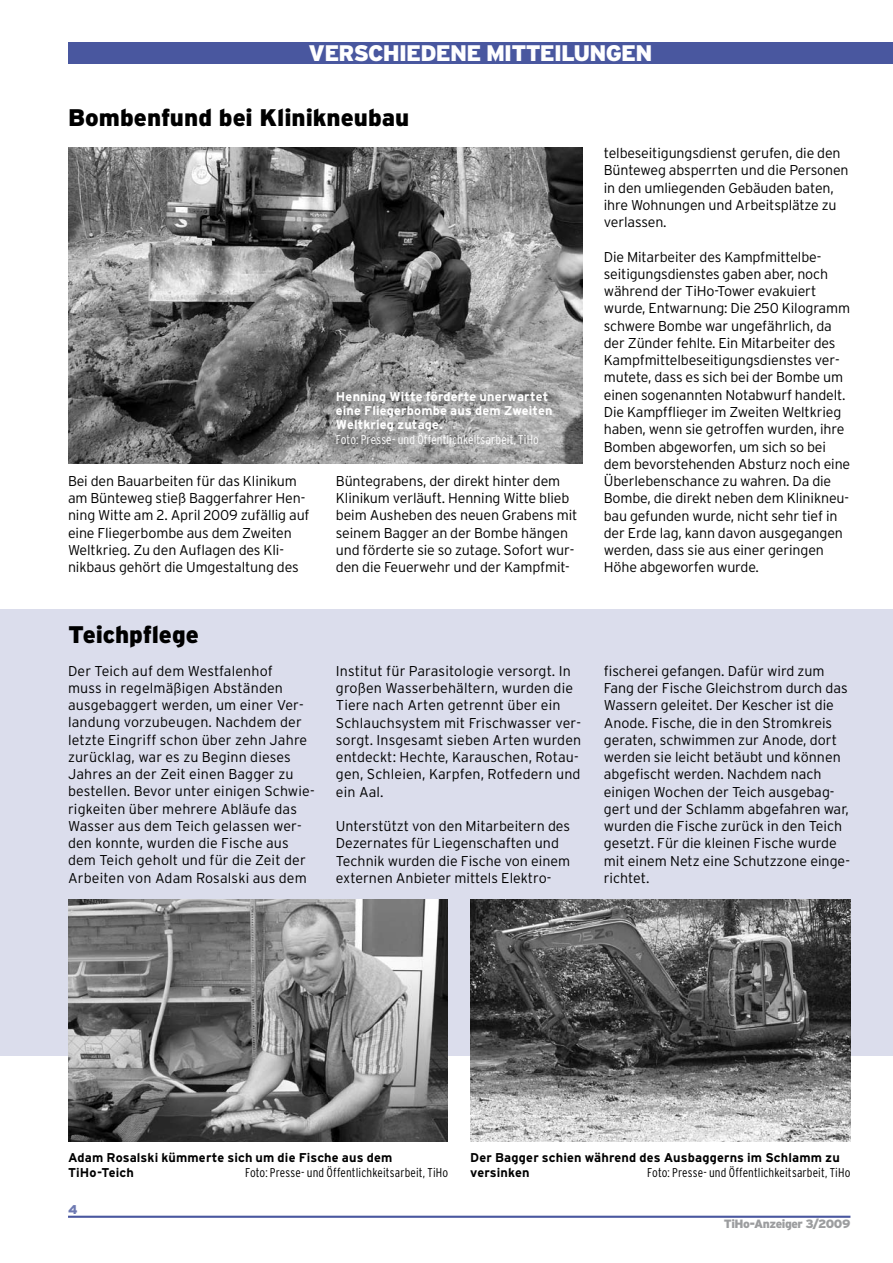
<style>
.page{position:relative;width:893px;height:1263px;background:#fff}
.page>*{position:absolute;margin:0;border:0;box-sizing:border-box;transform-origin:0 0}
.t1{font:900 24px "Interstate";color:#000}
.t2{font:900 22.5px "Interstate";letter-spacing:-.035em;color:#fff}
.t3{font:300 14.25px/17.2px "Interstate";letter-spacing:-.01em;color:#000}
.t4{font:300 14.25px/17.2px "Interstate";letter-spacing:.01em;color:#000}
.t5{font:700 12.75px/14.4px "Interstate";letter-spacing:.01em;color:#000}
.t6{font:300 condensed 12.75px "Interstate";letter-spacing:.01em;color:#000}
.t7{font:700 12.75px/14.4px "Interstate";letter-spacing:.01em;color:#fff}
.t8{font:300 condensed 12.75px "Interstate";letter-spacing:.01em;color:#fff}
.t9{font:900 12.75px "Interstate";color:#6d79b2}
.t10{font:900 12px "Interstate";letter-spacing:-.035em;color:#9c9d9f}
</style>
<div class="page">
<div style="left:0;top:609px;width:893px;height:446px;background:#dbddec"></div>
<hr style="left:68px;top:1216px;width:782px;height:2px;background:#49579f">
<img style="left:68px;top:147px;width:515px;height:316px">
<img style="left:68px;top:900px;width:380px;height:241px">
<img style="left:471px;top:900px;width:379px;height:241px">
<div style="left:68px;top:43px;width:825px;height:21px;background:#49579f"></div>
<h2 class="t2" style="left:309px;top:40px;width:345px">VERSCHIEDENE MITTEILUNGEN</h2>
<h1 class="t1" style="left:68px;top:103px;width:343px">Bombenfund bei Klinikneubau</h1>
<p class="t7" style="left:336px;top:389px;width:218px">Henning Witte förderte unerwartet eine Fliegerbombe aus dem Zweiten<br>Weltkrieg zutage.</p>
<p class="t8" style="left:336px;top:432px;width:205px">Foto: Presse- und Öffentlichkeitsarbeit, TiHo</p>
<p class="t3" style="left:68px;top:472px;width:243px">Bei den Bauarbeiten für das Klinikum am Bünteweg stieß Baggerfahrer Hen&shy;ning Witte am 2. April 2009 zufällig auf eine Fliegerbombe aus dem Zweiten Weltkrieg. Zu den Auflagen des Kli&shy;nikbaus gehört die Umgestaltung des</p>
<p class="t3" style="left:336px;top:472px;width:243px">Büntegrabens, der direkt hinter dem Klinikum verläuft. Henning Witte blieb beim Ausheben des neuen Grabens mit seinem Bagger an der Bombe hängen und förderte sie so zutage. Sofort wur&shy;den die Feuerwehr und der Kampfmit-</p>
<h1 class="t1" style="left:68px;top:621px;width:132px">Teichpflege</h1>
<p class="t4" style="left:68px;top:662px;width:248px">Der Teich auf dem Westfalenhof<br>muss in regelmäßigen Abständen ausgebaggert werden, um einer Ver&shy;landung vorzubeugen. Nachdem der letzte Eingriff schon über zehn Jahre zurücklag, war es zu Beginn dieses Jahres an der Zeit einen Bagger zu bestellen. Bevor unter einigen Schwie&shy;rigkeiten über mehrere Abläufe das Wasser aus dem Teich gelassen wer&shy;den konnte, wurden die Fische aus dem Teich geholt und für die Zeit der Arbeiten von Adam Rosalski aus dem</p>
<p class="t4" style="left:336px;top:662px;width:247px">Institut für Parasitologie versorgt. In großen Wasserbehältern, wurden die Tiere nach Arten getrennt über ein Schlauchsystem mit Frischwasser ver&shy;sorgt. Insgesamt sieben Arten wurden entdeckt: Hechte, Karauschen, Rotau&shy;gen, Schleien, Karpfen, Rotfedern und ein Aal.</p>
<p class="t3" style="left:336px;top:817px;width:236px">Unterstützt von den Mitarbeitern des Dezernates für Liegenschaften und Technik wurden die Fische von einem externen Anbieter mittels Elektro-</p>
<p class="t3" style="left:604px;top:144px;width:246px">telbeseitigungsdienst gerufen, die den<br>Bünteweg absperrten und die Personen in den umliegenden Gebäuden baten, ihre Wohnungen und Arbeitsplätze zu verlassen.</p>
<p class="t3" style="left:604px;top:248px;width:248px">Die Mitarbeiter des Kampfmittelbe&shy;seitigungsdienstes gaben aber, noch während der TiHo-Tower evakuiert wurde, Entwarnung: Die 250 Kilogramm schwere Bombe war ungefährlich, da der Zünder fehlte. Ein Mitarbeiter des Kampfmittelbeseitigungsdienstes ver&shy;mutete, dass es sich bei der Bombe um einen sogenannten Notabwurf handelt.<br>Die Kampfflieger im Zweiten Weltkrieg haben, wenn sie getroffen wurden, ihre Bomben abgeworfen, um sich so bei dem bevorstehenden Absturz noch eine Überlebenschance zu wahren. Da die Bombe, die direkt neben dem Klinikneu&shy;bau gefunden wurde, nicht sehr tief in der Erde lag, kann davon ausgegangen werden, dass sie aus einer geringen Höhe abgeworfen wurde.</p>
<p class="t3" style="left:604px;top:662px;width:248px">fischerei gefangen. Dafür wird zum Fang der Fische Gleichstrom durch das Wassern geleitet. Der Kescher ist die Anode. Fische, die in den Stromkreis geraten, schwimmen zur Anode, dort werden sie leicht betäubt und können abgefischt werden. Nachdem nach einigen Wochen der Teich ausgebag&shy;gert und der Schlamm abgefahren war, wurden die Fische zurück in den Teich gesetzt. Für die kleinen Fische wurde mit einem Netz eine Schutzzone einge&shy;richtet.</p>
<p class="t5" style="left:68px;top:1150px;width:326px">Adam Rosalski kümmerte sich um die Fische aus dem<br>TiHo-Teich</p>
<p class="t6" style="left:245px;top:1165px;width:205px">Foto: Presse- und Öffentlichkeitsarbeit, TiHo</p>
<p class="t9" style="left:68px;top:1202px;width:11px">4</p>
<p class="t5" style="left:470px;top:1150px;width:371px">Der Bagger schien während des Ausbaggerns im Schlamm zu versinken</p>
<p class="t6" style="left:647px;top:1165px;width:205px">Foto: Presse- und Öffentlichkeitsarbeit, TiHo</p>
<p class="t10" style="left:724px;top:1217px;width:128px">TiHo-Anzeiger 3/2009</p>
</div>
